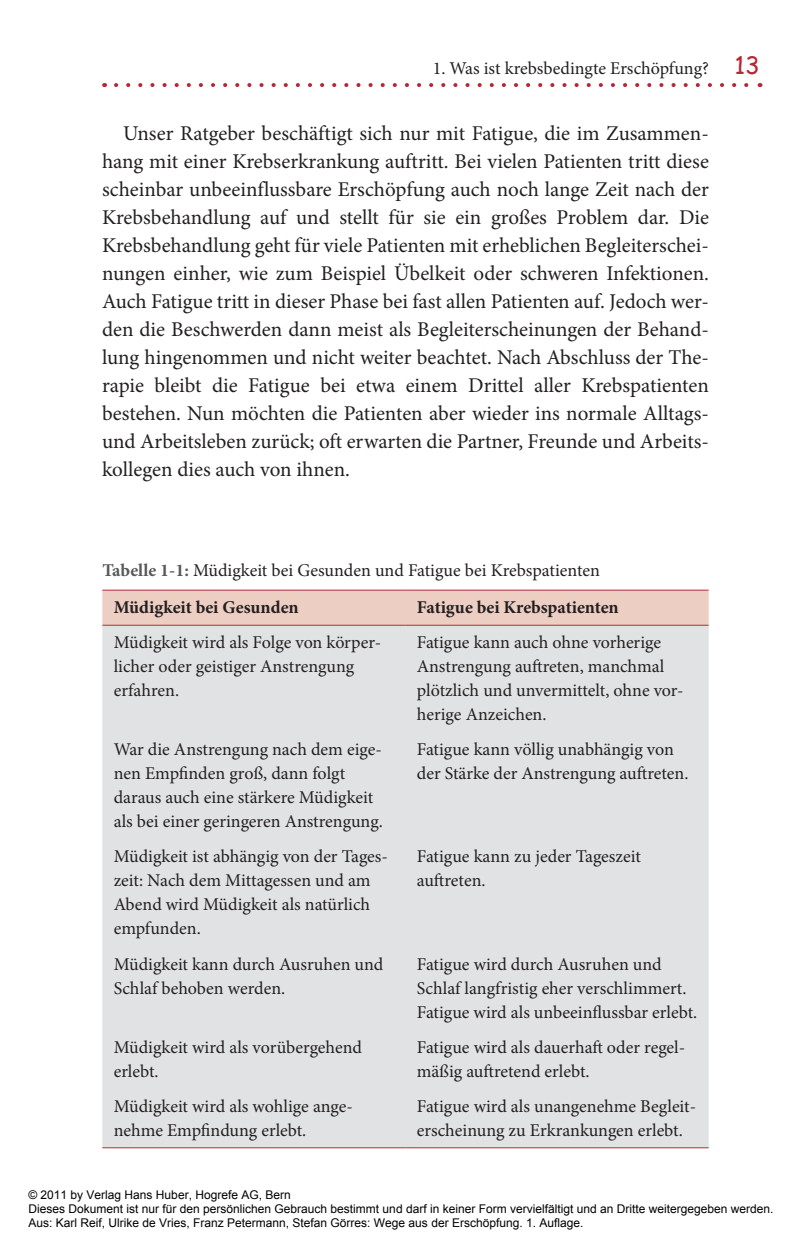
<style>
.page{position:relative;width:794px;height:1236px;background:#fff}
.page>*{position:absolute;margin:0;border:0;box-sizing:border-box;transform-origin:0 0}
.t1{font:21px/28px "Minion Pro";color:#231f20;text-align:justify}
.t2{font:18px/24px "Minion Pro";color:#231f20}
.t3{font:700 18px "Minion Pro";letter-spacing:-.005em;color:#231f20}
.t4{font:12px/14.4px "Arial";color:#000}
.s1{font-family:"Comic Sans MS";font-size:24px;color:#b72837}
.s2{font-weight:700;color:#57585a}
.s3{font-weight:700}
</style>
<div class="page">
<svg style="left:116px;top:83px;width:633px;height:4px"></svg>
<div style="left:102px;top:591px;width:606px;height:34px;background:#edcec3"></div>
<div style="left:102px;top:626px;width:606px;height:521px;background:#e1e2e4"></div>
<hr style="left:102px;top:590px;width:303px;height:1px;background:#b72837">
<hr style="left:405px;top:590px;width:303px;height:1px;background:#b72837">
<hr style="left:102px;top:625px;width:303px;height:1px;background:#b72837">
<hr style="left:405px;top:625px;width:303px;height:1px;background:#b72837">
<hr style="left:102px;top:1147px;width:303px;height:1px;background:#b72837">
<hr style="left:405px;top:1147px;width:303px;height:1px;background:#b72837">
<p class="t2" style="left:433px;top:56px;width:329px">1. Was ist krebsbedingte Erschöpfung? <span class="s1">13</span></p>
<p class="t1" style="left:102px;top:120px;width:608px;text-indent:21px">Unser Ratgeber beschäftigt sich nur mit Fatigue, die im Zusammen&shy;hang mit einer Krebserkrankung auftritt. Bei vielen Patienten tritt diese scheinbar unbeeinflussbare Erschöpfung auch noch lange Zeit nach der Krebsbehandlung auf und stellt für sie ein großes Problem dar. Die Krebsbehandlung geht für viele Patienten mit erheblichen Begleiterschei&shy;nungen einher, wie zum Beispiel Übelkeit oder schweren Infektionen.<br>Auch Fatigue tritt in dieser Phase bei fast allen Patienten auf. Jedoch wer&shy;den die Beschwerden dann meist als Begleiterscheinungen der Behand&shy;lung hingenommen und nicht weiter beachtet. Nach Abschluss der The&shy;rapie bleibt die Fatigue bei etwa einem Drittel aller Krebspatienten bestehen. Nun möchten die Patienten aber wieder ins normale Alltags&shy;und Arbeitsleben zurück; oft erwarten die Partner, Freunde und Arbeits&shy;kollegen dies auch von ihnen.</p>
<p class="t2" style="left:114px;top:551px;width:488px;line-height:37.6px;text-indent:-11px"><span class="s2">Tabelle 1-1:</span> Müdigkeit bei Gesunden und Fatigue bei Krebspatienten<br><span class="s3">Müdigkeit bei Gesunden</span></p>
<p class="t3" style="left:417px;top:595px;width:203px">Fatigue bei Krebspatienten</p>
<p class="t2" style="left:114px;top:631px;width:267px">Müdigkeit wird als Folge von körper&shy;licher oder geistiger Anstrengung erfahren.</p>
<p class="t2" style="left:417px;top:631px;width:268px">Fatigue kann auch ohne vorherige<br>Anstrengung auftreten, manchmal plötzlich und unvermittelt, ohne vor&shy;herige Anzeichen.</p>
<p class="t2" style="left:114px;top:738px;width:271px">War die Anstrengung nach dem eige&shy;nen Empfinden groß, dann folgt daraus auch eine stärkere Müdigkeit als bei einer geringeren Anstrengung.</p>
<p class="t2" style="left:417px;top:738px;width:273px">Fatigue kann völlig unabhängig von der Stärke der Anstrengung auftreten.</p>
<p class="t2" style="left:114px;top:845px;width:276px">Müdigkeit ist abhängig von der Tages&shy;zeit: Nach dem Mittagessen und am<br>Abend wird Müdigkeit als natürlich empfunden.</p>
<p class="t2" style="left:417px;top:845px;width:225px">Fatigue kann zu jeder Tageszeit auf-treten.</p>
<p class="t2" style="left:114px;top:952px;width:271px">Müdigkeit kann durch Ausruhen und<br>Schlaf behoben werden.</p>
<p class="t2" style="left:417px;top:952px;width:282px">Fatigue wird durch Ausruhen und<br>Schlaf langfristig eher verschlimmert.<br>Fatigue wird als unbeeinflussbar erlebt.</p>
<p class="t2" style="left:114px;top:1035px;width:250px">Müdigkeit wird als vorübergehend erlebt.</p>
<p class="t2" style="left:417px;top:1035px;width:270px">Fatigue wird als dauerhaft oder regel&shy;mäßig auftretend erlebt.</p>
<p class="t2" style="left:114px;top:1094px;width:241px">Müdigkeit wird als wohlige ange&shy;nehme Empfindung erlebt.</p>
<p class="t2" style="left:417px;top:1094px;width:281px">Fatigue wird als unangenehme Begleit&shy;erscheinung zu Erkrankungen erlebt.</p>
<p class="t4" style="left:28px;top:1187px;width:747px">© 2011 by Verlag Hans Huber, Hogrefe AG, Bern<br>Dieses Dokument ist nur für den persönlichen Gebrauch bestimmt und darf in keiner Form vervielfältigt und an Dritte weitergegeben werden.<br>Aus: Karl Reif, Ulrike de Vries, Franz Petermann, Stefan Görres: Wege aus der Erschöpfung. 1. Auflage.</p>
</div>
